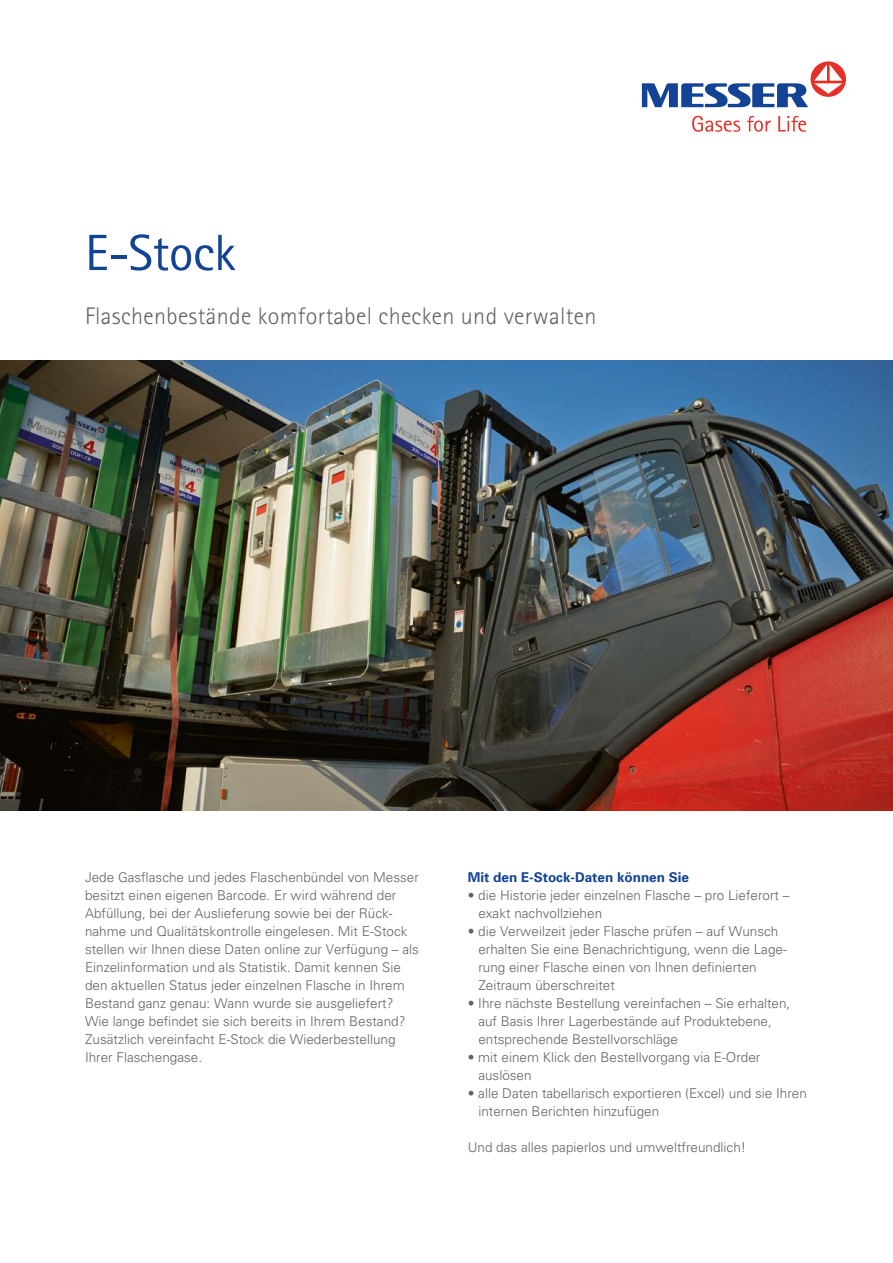
<style>
.page{position:relative;width:893px;height:1263px;background:#fff}
.page>*{position:absolute;margin:0;border:0;box-sizing:border-box;transform-origin:0 0}
.t1{font:51px "AT Rotis Sans Serif";letter-spacing:-.01em;color:#134395}
.t2{font:300 24px "AT Rotis Sans Serif";letter-spacing:.015em;color:#646363}
.t3{font:300 13.5px/18px "Univers CE";color:#646363}
.t4{font:700 13.5px "Univers";color:#134395}
</style>
<div class="page">
<img style="left:0;top:360px;width:893px;height:450px">
<svg style="left:692px;top:116px;width:114px;height:16px"></svg>
<svg style="left:642px;top:83px;width:166px;height:24px"></svg>
<div style="left:811px;top:61px;width:35px;height:36px;background:#e63027;border-radius:50%"></div>
<svg style="left:814px;top:64px;width:28px;height:30px"></svg>
<h1 class="t1" style="left:85px;top:223px;width:152px">E-Stock</h1>
<h2 class="t2" style="left:85px;top:302px;width:513px">Flaschenbestände komfortabel checken und verwalten</h2>
<p class="t3" style="left:85px;top:868px;width:335px">Jede Gasflasche und jedes Flaschenbündel von Messer besitzt einen eigenen Barcode. Er wird während der Abfüllung, bei der Auslieferung sowie bei der Rück&shy;nahme und Qualitätskontrolle eingelesen. Mit E-Stock stellen wir Ihnen diese Daten online zur Verfügung – als Einzelinformation und als Statistik. Damit kennen Sie den aktuellen Status jeder einzelnen Flasche in Ihrem Bestand ganz genau: Wann wurde sie ausgeliefert?<br>Wie lange befindet sie sich bereits in Ihrem Bestand?<br>Zusätzlich vereinfacht E-Stock die Wiederbestellung Ihrer Flaschengase.</p>
<p class="t4" style="left:468px;top:869px;width:223px">Mit den E-Stock-Daten können Sie</p>
<p class="t3" style="left:478px;top:886px;width:313px;text-indent:-11px">• die Historie jeder einzelnen Flasche – pro Lieferort – exakt nachvollziehen</p>
<p class="t3" style="left:478px;top:922px;width:310px;text-indent:-11px">• die Verweilzeit jeder Flasche prüfen – auf Wunsch erhalten Sie eine Benachrichtigung, wenn die Lage&shy;rung einer Flasche einen von Ihnen definierten Zeitraum überschreitet</p>
<p class="t3" style="left:478px;top:994px;width:313px;text-indent:-11px">• Ihre nächste Bestellung vereinfachen – Sie erhalten, auf Basis Ihrer Lagerbestände auf Produktebene, entsprechende Bestellvorschläge</p>
<p class="t3" style="left:478px;top:1048px;width:283px;text-indent:-11px">• mit einem Klick den Bestellvorgang via E-Order auslösen</p>
<p class="t3" style="left:478px;top:1084px;width:330px;text-indent:-11px">• alle Daten tabellarisch exportieren (Excel) und sie Ihren internen Berichten hinzufügen</p>
<p class="t3" style="left:468px;top:1138px;width:280px">Und das alles papierlos und umweltfreundlich!</p>
</div>
